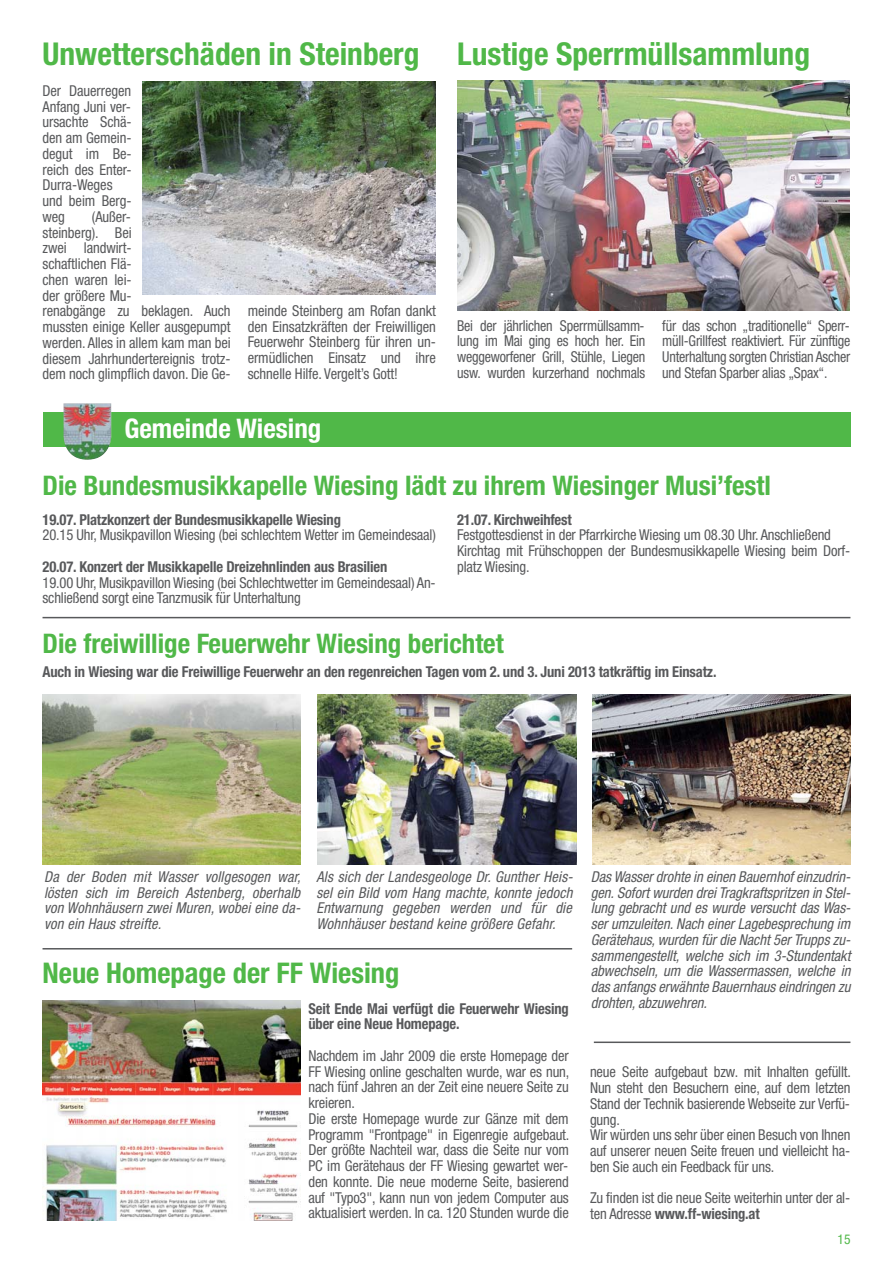
<style>
.page{position:relative;width:893px;height:1263px;background:#fff}
.page>*{position:absolute;margin:0;border:0;box-sizing:border-box;transform-origin:0 0}
.t1{font:700 condensed 31.5px "Helvetica Neue";color:#50b848}
.t2{font:700 condensed 28.5px "Helvetica Neue";color:#50b848}
.t3{font:700 condensed 27px "Helvetica Neue";color:#50b848}
.t4{font:700 condensed 27px "Helvetica Neue";color:#fff}
.t5{font:condensed 15px/15.8px "Helvetica Neue";letter-spacing:-.01em;color:#58595b}
.t6{font:italic condensed 15px/15.8px "Helvetica Neue";color:#58595b;text-align:justify}
.t7{font:700 condensed 15px/15.8px "Helvetica Neue";letter-spacing:-.01em;color:#58595b}
.t8{font:condensed 15px/15.8px "Helvetica Neue";letter-spacing:-.01em;color:#58595b;text-align:justify;scale:.94 1}
.t9{font:condensed 13.5px "Helvetica Neue";color:#50b848}
.s1{font-weight:700}
</style>
<div class="page">
<div style="left:43px;top:412px;width:807px;height:34px;background:#50b848"></div>
<img style="left:78px;top:403px;width:33px;height:57px">
<img style="left:43px;top:694px;width:258px;height:170px">
<img style="left:318px;top:694px;width:258px;height:170px">
<img style="left:592px;top:694px;width:258px;height:170px">
<img style="left:43px;top:1000px;width:258px;height:221px">
<hr style="left:594px;top:1041px;width:256px;height:2px;background:#58595b">
<hr style="left:43px;top:948px;width:529px;height:1px;background:#58595b">
<hr style="left:43px;top:617px;width:807px;height:1px;background:#58595b">
<img style="left:142px;top:81px;width:294px;height:214px">
<img style="left:457px;top:81px;width:392px;height:229px">
<h1 class="t1" style="left:43px;top:43px;width:378px">Unwetterschäden in Steinberg</h1>
<p class="t5" style="left:43px;top:84px;width:91px">Der Dauerregen<br>Anfang Juni ver&shy;ursachte Schä&shy;den am Gemein&shy;degut im Be&shy;reich des Enter-<br>Durra-Weges und beim Berg&shy;weg</p>
<p class="t5" style="left:43px;top:210px;width:190px;text-indent:49px">(Außer-<br>steinberg). Bei<br>zwei landwirt-<br>schaftlichen Flä-<br>chen waren lei-<br>der größere Mu-<br>renabgänge zu beklagen. Auch mussten einige Keller ausgepumpt werden. Alles in allem kam man bei diesem Jahrhundertereignis trotz&shy;dem noch glimpflich davon. Die Ge-</p>
<p class="t5" style="left:248px;top:304px;width:190px;text-align:justify">meinde Steinberg am Rofan dankt den Einsatzkräften der Freiwilligen Feuerwehr Steinberg für ihren un&shy;ermüdlichen Einsatz und ihre schnelle Hilfe. Vergelt’s Gott!</p>
<h3 class="t4" style="left:124px;top:419px;width:198px">Gemeinde Wiesing</h3>
<h1 class="t1" style="left:457px;top:43px;width:354px">Lustige Sperrmüllsammlung</h1>
<p class="t8" style="left:457px;top:319px;width:202px">Bei der jährlichen Sperrmüllsamm&shy;lung im Mai ging es hoch her. Ein weggeworfener Grill, Stühle, Liegen usw. wurden kurzerhand nochmals</p>
<p class="t8" style="left:662px;top:319px;width:202px">für das schon „traditionelle“ Sperr&shy;müll-Grillfest reaktiviert. Für zünftige Unterhaltung sorgten Christian Ascher und Stefan Sparber alias „Spax“.</p>
<h3 class="t3" style="left:43px;top:476px;width:730px">Die Bundesmusikkapelle Wiesing lädt zu ihrem Wiesinger Musi’festl</h3>
<p class="t7" style="left:43px;top:513px;width:300px">19.07. Platzkonzert der Bundesmusikkapelle Wiesing</p>
<p class="t5" style="left:43px;top:528px;width:395px">20.15 Uhr, Musikpavillon Wiesing (bei schlechtem Wetter im Gemeindesaal)</p>
<p class="t7" style="left:43px;top:560px;width:346px">20.07. Konzert der Musikkapelle Dreizehnlinden aus Brasilien</p>
<p class="t5" style="left:43px;top:576px;width:395px">19.00 Uhr, Musikpavillon Wiesing (bei Schlechtwetter im Gemeindesaal) An&shy;schließend sorgt eine Tanzmusik für Unterhaltung</p>
<p class="t7" style="left:457px;top:513px;width:116px">21.07. Kirchweihfest</p>
<p class="t5" style="left:457px;top:528px;width:395px">Festgottesdienst in der Pfarrkirche Wiesing um 08.30 Uhr. Anschließend<br>Kirchtag mit Frühschoppen der Bundesmusikkapelle Wiesing beim Dorf&shy;platz Wiesing.</p>
<h3 class="t3" style="left:43px;top:634px;width:463px">Die freiwillige Feuerwehr Wiesing berichtet</h3>
<p class="t7" style="left:43px;top:665px;width:675px">Auch in Wiesing war die Freiwillige Feuerwehr an den regenreichen Tagen vom 2. und 3. Juni 2013 tatkräftig im Einsatz.</p>
<p class="t6" style="left:316px;top:870px;width:260px">Als sich der Landesgeologe Dr. Gunther Heis&shy;sel ein Bild vom Hang machte, konnte jedoch Entwarnung gegeben werden und für die Wohnhäuser bestand keine größere Gefahr.</p>
<p class="t6" style="left:591px;top:870px;width:264px;text-align:left">Das Wasserdrohte in einen Bauernhof einzudrin&shy;gen.Sofort wurden dreiTragkraftspritzen in Stel&shy;lung gebracht und es wurde versucht das Was&shy;ser umzuleiten.Nach einer Lagebesprechung im Gerätehaus,wurden fürdie Nacht 5erTrupps zu&shy;sammengestellt, welche sich im 3-Stundentakt abwechseln, um die Wassermassen, welche in das anfangs erwähnte Bauernhaus eindringen zu drohten,abzuwehren.</p>
<p class="t6" style="left:44px;top:870px;width:261px">Da der Boden mit Wasser vollgesogen war, lösten sich im Bereich Astenberg, oberhalb von Wohnhäusern zwei Muren,wobei eine da&shy;von ein Haus streifte.</p>
<h2 class="t2" style="left:43px;top:963px;width:358px">Neue Homepage der FF Wiesing</h2>
<p class="t7" style="left:308px;top:1002px;width:262px">Seit Ende Mai verfügt die Feuerwehr Wiesing über eine Neue Homepage.</p>
<p class="t5" style="left:308px;top:1049px;width:262px">Nachdem im Jahr 2009 die erste Homepage der FF Wiesing online geschalten wurde, war es nun, nach fünf Jahren an der Zeit eine neuere Seite zu kreieren.<br>Die erste Homepage wurde zur Gänze mit dem Programm "Frontpage" in Eigenregie aufgebaut.<br>Der größte Nachteil war, dass die Seite nur vom PC im Gerätehaus der FF Wiesing gewartet wer&shy;den konnte. Die neue moderne Seite, basierend auf "Typo3", kann nun von jedem Computer aus aktualisiert werden. In ca. 120 Stunden wurde die</p>
<p class="t5" style="left:590px;top:1065px;width:262px">neue Seite aufgebaut bzw. mit Inhalten gefüllt.<br>Nun steht den Besuchern eine, auf dem letzten Stand der Technik basierende Webseite zur Verfü&shy;gung.<br>Wir würden uns sehr über einen Besuch von Ihnen auf unserer neuen Seite freuen und vielleicht ha&shy;ben Sie auch ein Feedback für uns.</p>
<p class="t5" style="left:590px;top:1191px;width:262px">Zu finden ist die neue Seite weiterhin unter der al&shy;ten Adresse <span class="s1">www.ff-wiesing.at</span></p>
<p class="t9" style="left:837px;top:1235px;width:14px">15</p>
</div>
